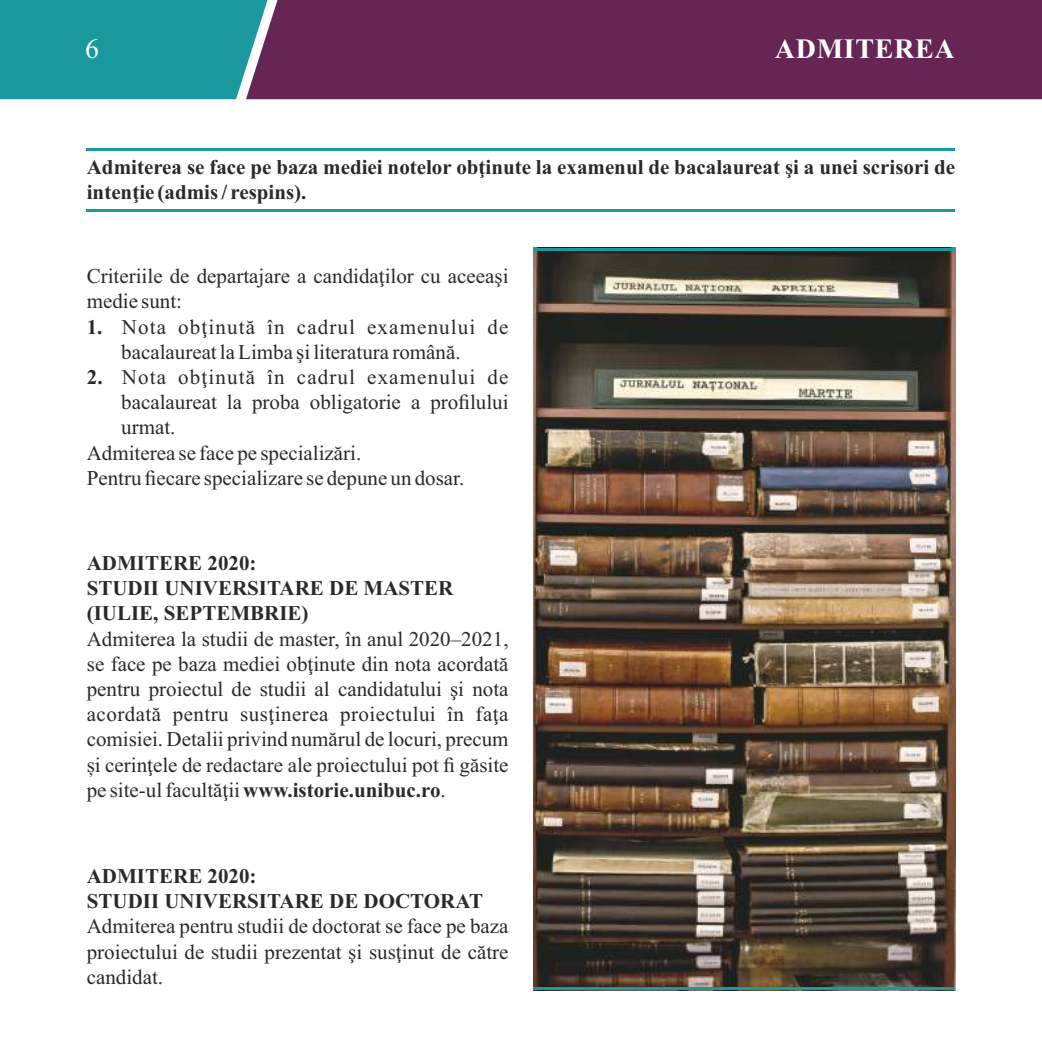
<style>
.page{position:relative;width:1042px;height:1042px;background:#fff}
.page>*{position:absolute;margin:0;border:0;box-sizing:border-box;transform-origin:0 0}
.t1{font:700 28px "Times New Roman";letter-spacing:.025em;color:#fefefe}
.t2{font:28px "Times New Roman";color:#fefefe}
.t3{font:21px/25.2px "Times New Roman";color:#2b2a29;text-align:justify}
.t4{font:700 21px/25.2px "Times New Roman";color:#2b2a29}
.s1{font-weight:700}
</style>
<div class="page">
<div style="left:272px;top:0;width:769px;height:99px;background:#662554"></div>
<svg style="left:0;top:0;width:272px;height:99px;background:#24989e"></svg>
<svg style="left:1041px;top:0;width:1px;height:99px"></svg>
<img style="left:533px;top:250px;width:422px;height:737px">
<hr style="left:533px;top:248px;width:422px;height:2px;background:#1a999e">
<hr style="left:533px;top:987px;width:422px;height:3px;background:#1a999e">
<hr style="left:87px;top:148px;width:868px;height:3px;background:#1a999e">
<hr style="left:87px;top:209px;width:868px;height:3px;background:#1a999e">
<h1 class="t2" style="left:85px;top:39px;width:15px">6</h1>
<h1 class="t1" style="left:775px;top:39px;width:181px">ADMITEREA</h1>
<p class="t4" style="left:87px;top:157px;width:870px">Admiterea se face pe baza mediei notelor obţinute la examenul de bacalaureat şi a unei scrisori de intenţie (admis / respins).</p>
<p class="t3" style="left:87px;top:265px;width:423px">Criteriile de departajare a candidaţilor cu aceeaşi medie sunt:</p>
<p class="t3" style="left:121px;top:316px;width:389px;text-indent:-34px"><span class="s1">1.</span> Nota obţinută în cadrul examenului de bacalaureat la Limba şi literatura română.</p>
<p class="t3" style="left:121px;top:366px;width:389px;text-indent:-34px"><span class="s1">2.</span> Nota obţinută în cadrul examenului de bacalaureat la proba obligatorie a profilului urmat.</p>
<p class="t3" style="left:87px;top:442px;width:276px">Admiterea se face pe specializări.</p>
<p class="t3" style="left:87px;top:467px;width:379px">Pentru fiecare specializare se depune un dosar.</p>
<p class="t4" style="left:87px;top:552px;width:368px">ADMITERE 2020:<br>STUDII UNIVERSITARE DE MASTER (IULIE, SEPTEMBRIE)</p>
<p class="t3" style="left:87px;top:628px;width:423px">Admiterea la studii de master, în anul 2020–2021, se face pe baza mediei obţinute din nota acordată pentru proiectul de studii al candidatului şi nota acordată pentru susţinerea proiectului în faţa comisiei. Detalii privind numărul de locuri, precum și cerinţele de redactare ale proiectului pot fi găsite pe site-ul facultăţii <span class="s1">www.istorie.unibuc.ro</span>.</p>
<p class="t4" style="left:87px;top:865px;width:398px">ADMITERE 2020:<br>STUDII UNIVERSITARE DE DOCTORAT</p>
<p class="t3" style="left:87px;top:916px;width:423px">Admiterea pentru studii de doctorat se face pe baza proiectului de studii prezentat şi susţinut de către candidat.</p>
</div>
